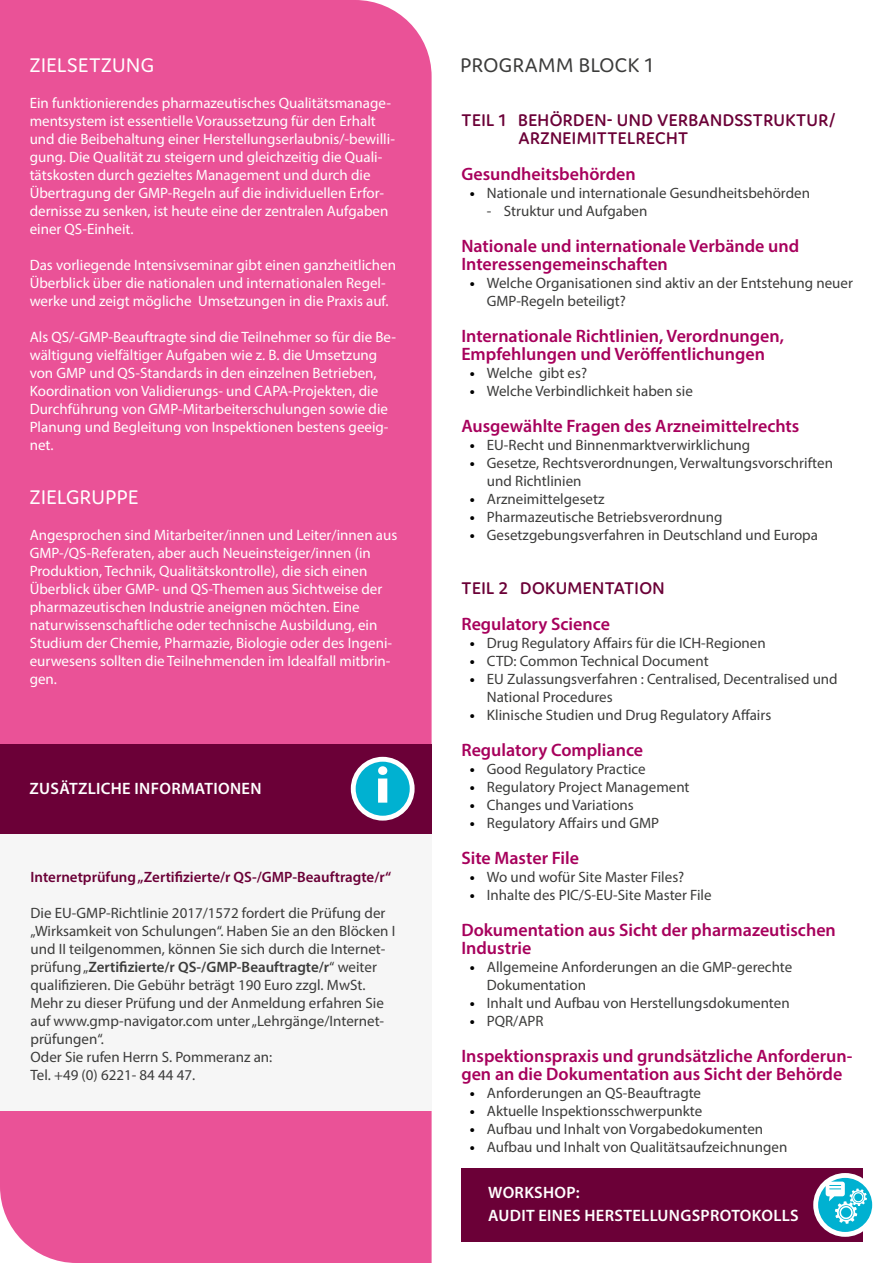
<style>
.page{position:relative;width:893px;height:1263px;background:#fff}
.page>*{position:absolute;margin:0;border:0;box-sizing:border-box;transform-origin:0 0}
.t1{font:21px "Domus";letter-spacing:.025em;color:#fff}
.t2{font:21px "Domus";letter-spacing:.025em;color:#3c3c3b}
.t3{font:600 18px/18px "Myriad Pro";color:#a7005c}
.t4{font:600 18px/18px "Domus";letter-spacing:.025em;color:#6b0037}
.t5{font:600 16.5px/22.5px "Myriad Pro";letter-spacing:.02em;color:#fff}
.t6{font:15px/18px "Myriad Pro";color:#3c3c3b}
.t7{font:15px/18px "Myriad Pro";color:#fff}
.t8{font:600 15px "Myriad Pro";color:#6b0037}
.s1{font-weight:600}
.s2{font-weight:700;color:#000}
</style>
<div class="page">
<div style="left:0;top:0;width:432px;height:1263px;background:#ea5297"></div>
<div style="left:461px;top:1168px;width:402px;height:74px;background:#6b0037"></div>
<svg style="left:816px;top:1175px;width:59px;height:59px"></svg>
<div style="left:813px;top:1173px;width:64px;height:64px;border:5px solid #fff;border-radius:50%"></div>
<svg style="left:826px;top:1181px;width:41px;height:43px;background:#5dcde1"></svg>
<div style="left:0;top:744px;width:432px;height:90px;background:#6b0037"></div>
<div style="left:353px;top:759px;width:59px;height:59px;background:#00b1d1;border-radius:50%"></div>
<div style="left:351px;top:757px;width:64px;height:63px;border:5px solid #fff;border-radius:50%"></div>
<div style="left:0;top:834px;width:432px;height:276px;background:#f6f6f6"></div>
<svg style="left:378px;top:766px;width:9px;height:37px"></svg>
<h1 class="t1" style="left:30px;top:54px;width:126px">ZIELSETZUNG</h1>
<p class="t7" style="left:30px;top:94px;width:367px">Ein funktionierendes pharmazeutisches Qualitätsmanage&shy;mentsystem ist essentielle Voraussetzung für den Erhalt und die Beibehaltung einer Herstellungserlaubnis/-bewilli&shy;gung. Die Qualität zu steigern und gleichzeitig die Quali&shy;tätskosten durch gezieltes Management und durch die Übertragung der GMP-Regeln auf die individuellen Erfor&shy;dernisse zu senken, ist heute eine der zentralen Aufgaben einer QS-Einheit.</p>
<p class="t7" style="left:30px;top:256px;width:368px">Das vorliegende Intensivseminar gibt einen ganzheitlichen<br>Überblick über die nationalen und internationalen Regel&shy;werke und zeigt mögliche Umsetzungen in die Praxis auf.</p>
<p class="t7" style="left:30px;top:328px;width:368px">Als QS/-GMP-Beauftragte sind die Teilnehmer so für die Be&shy;wältigung vielfältiger Aufgaben wie z. B. die Umsetzung von GMP und QS-Standards in den einzelnen Betrieben, Koordination von Validierungs- und CAPA-Projekten, die Durchführung von GMP-Mitarbeiterschulungen sowie die Planung und Begleitung von Inspektionen bestens geeig&shy;net.</p>
<h1 class="t1" style="left:30px;top:486px;width:110px">ZIELGRUPPE</h1>
<p class="t7" style="left:30px;top:526px;width:369px">Angesprochen sind Mitarbeiter/innen und Leiter/innen aus GMP-/QS-Referaten, aber auch Neueinsteiger/innen (in Produktion, Technik, Qualitätskontrolle), die sich einen Überblick über GMP- und QS-Themen aus Sichtweise der pharmazeutischen Industrie aneignen möchten. Eine naturwissenschaftliche oder technische Ausbildung, ein Studium der Chemie, Pharmazie, Biologie oder des Ingeni&shy;eurwesens sollten die Teilnehmenden im Idealfall mitbrin&shy;gen.</p>
<p class="t5" style="left:30px;top:777px;width:233px">ZUSÄTZLICHE INFORMATIONEN</p>
<p class="t8" style="left:31px;top:867px;width:362px">Internetprüfung „Zertifizierte/r QS-/GMP-Beauftragte/r“</p>
<p class="t6" style="left:31px;top:904px;width:366px">Die EU-GMP-Richtlinie 2017/1572 fordert die Prüfung der „Wirksamkeit von Schulungen“. Haben Sie an den Blöcken I und II teilgenommen, können Sie sich durch die Internet&shy;prüfung „<span class="s1">Zertifizierte/r QS-/GMP-Beauftragte/r</span>“ weiter qualifizieren. Die Gebühr beträgt 190 Euro zzgl. MwSt.<br>Mehr zu dieser Prüfung und der Anmeldung erfahren Sie auf www.gmp-navigator.com unter „Lehrgänge/Internet&shy;prüfungen“.<br>Oder Sie rufen Herrn S. Pommeranz an:<br>Tel. +49 (0) 6221- 84 44 47.</p>
<h1 class="t2" style="left:461px;top:54px;width:194px">PROGRAMM BLOCK 1</h1>
<p class="t4" style="left:519px;top:111px;width:319px;text-indent:-57px">TEIL 1 BEHÖRDEN- UND VERBANDSSTRUKTUR/<br>ARZNEIMITTELRECHT</p>
<p class="t3" style="left:461px;top:165px;width:176px">Gesundheitsbehörden</p>
<p class="t6" style="left:470px;top:184px;width:342px"><span class="s2">•</span> Nationale und internationale Gesundheitsbehörden</p>
<p class="t6" style="left:487px;top:202px;width:162px">- Struktur und Aufgaben</p>
<p class="t3" style="left:461px;top:237px;width:339px">Nationale und internationale Verbände und<br>Interessengemeinschaften</p>
<p class="t6" style="left:487px;top:274px;width:368px;text-indent:-17px"><span class="s2">•</span> Welche Organisationen sind aktiv an der Entstehung neuer<br>GMP-Regeln beteiligt?</p>
<p class="t3" style="left:461px;top:327px;width:324px">Internationale Richtlinien, Verordnungen,<br>Empfehlungen und Veröffentlichungen</p>
<p class="t6" style="left:470px;top:364px;width:119px"><span class="s2">•</span> Welche gibt es?</p>
<p class="t6" style="left:470px;top:382px;width:225px"><span class="s2">•</span> Welche Verbindlichkeit haben sie</p>
<p class="t3" style="left:461px;top:417px;width:340px">Ausgewählte Fragen des Arzneimittelrechts</p>
<p class="t6" style="left:470px;top:436px;width:282px"><span class="s2">•</span> EU-Recht und Binnenmarktverwirklichung</p>
<p class="t6" style="left:487px;top:454px;width:348px;text-indent:-17px"><span class="s2">•</span> Gesetze, Rechtsverordnungen, Verwaltungsvorschriften und Richtlinien</p>
<p class="t6" style="left:470px;top:490px;width:136px"><span class="s2">•</span> Arzneimittelgesetz</p>
<p class="t6" style="left:470px;top:508px;width:254px"><span class="s2">•</span> Pharmazeutische Betriebsverordnung</p>
<p class="t6" style="left:470px;top:526px;width:350px"><span class="s2">•</span> Gesetzgebungsverfahren in Deutschland und Europa</p>
<p class="t4" style="left:462px;top:579px;width:205px">TEIL 2 DOKUMENTATION</p>
<p class="t3" style="left:461px;top:615px;width:150px">Regulatory Science</p>
<p class="t6" style="left:470px;top:634px;width:297px"><span class="s2">•</span> Drug Regulatory Affairs für die ICH-Regionen</p>
<p class="t6" style="left:470px;top:652px;width:240px"><span class="s2">•</span> CTD: Common Technical Document</p>
<p class="t6" style="left:487px;top:670px;width:352px;text-indent:-17px"><span class="s2">•</span> EU Zulassungsverfahren : Centralised, Decentralised und<br>National Procedures</p>
<p class="t6" style="left:470px;top:706px;width:303px"><span class="s2">•</span> Klinische Studien und Drug Regulatory Affairs</p>
<p class="t3" style="left:461px;top:741px;width:183px">Regulatory Compliance</p>
<p class="t6" style="left:470px;top:760px;width:177px"><span class="s2">•</span> Good Regulatory Practice</p>
<p class="t6" style="left:470px;top:778px;width:221px"><span class="s2">•</span> Regulatory Project Management</p>
<p class="t6" style="left:470px;top:796px;width:166px"><span class="s2">•</span> Changes und Variations</p>
<p class="t6" style="left:470px;top:814px;width:191px"><span class="s2">•</span> Regulatory Affairs und GMP</p>
<p class="t3" style="left:461px;top:849px;width:119px">Site Master File</p>
<p class="t6" style="left:470px;top:868px;width:216px"><span class="s2">•</span> Wo und wofür Site Master Files?</p>
<p class="t6" style="left:470px;top:886px;width:243px"><span class="s2">•</span> Inhalte des PIC/S-EU-Site Master File</p>
<p class="t3" style="left:461px;top:921px;width:376px">Dokumentation aus Sicht der pharmazeutischen<br>Industrie</p>
<p class="t6" style="left:487px;top:958px;width:307px;text-indent:-17px"><span class="s2">•</span> Allgemeine Anforderungen an die GMP-gerechte<br>Dokumentation</p>
<p class="t6" style="left:470px;top:994px;width:321px"><span class="s2">•</span> Inhalt und Aufbau von Herstellungsdokumenten</p>
<p class="t6" style="left:470px;top:1012px;width:75px"><span class="s2">•</span> PQR/APR</p>
<p class="t3" style="left:461px;top:1047px;width:393px">Inspektionspraxis und grundsätzliche Anforderun&shy;gen an die Dokumentation aus Sicht der Behörde</p>
<p class="t6" style="left:470px;top:1084px;width:233px"><span class="s2">•</span> Anforderungen an QS-Beauftragte</p>
<p class="t6" style="left:470px;top:1102px;width:234px"><span class="s2">•</span> Aktuelle Inspektionsschwerpunkte</p>
<p class="t6" style="left:470px;top:1120px;width:295px"><span class="s2">•</span> Aufbau und Inhalt von Vorgabedokumenten</p>
<p class="t6" style="left:470px;top:1138px;width:319px"><span class="s2">•</span> Aufbau und Inhalt von Qualitätsaufzeichnungen</p>
<p class="t5" style="left:488px;top:1181px;width:312px">WORKSHOP:<br>AUDIT EINES HERSTELLUNGSPROTOKOLLS</p>
</div>
